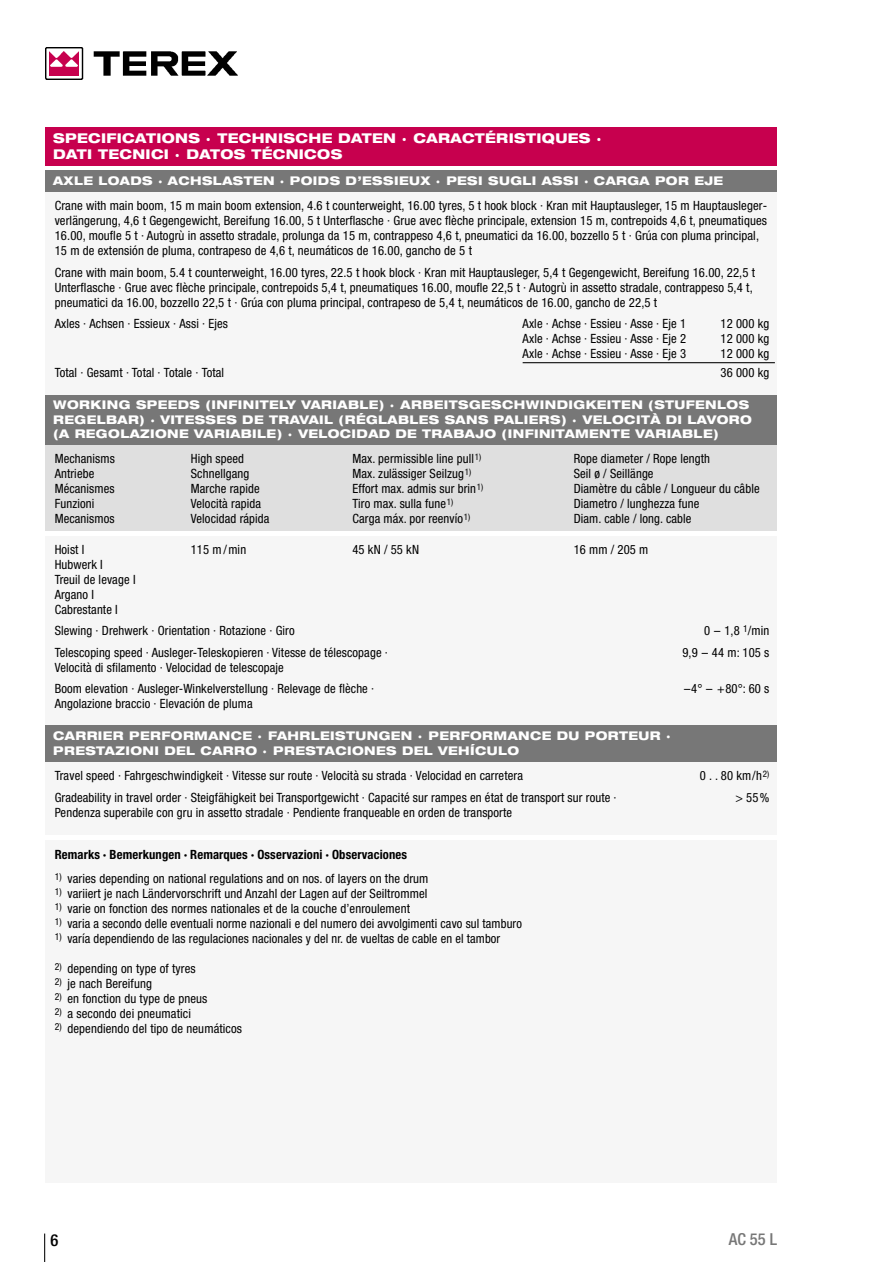
<style>
.page{position:relative;width:893px;height:1262px;background:#fff}
.page>*{position:absolute;margin:0;border:0;box-sizing:border-box;transform-origin:0 0}
.t1{font:500 condensed 16.5px "Helvetica Neue";color:#777}
.t2{font:500 condensed 16.5px "Helvetica Neue";color:#000}
.t3{font:800 expanded 13.5px/16.2px "Helvetica Neue";letter-spacing:.025em;color:#fff}
.t4{font:condensed 12.75px/15px "Helvetica Neue";letter-spacing:.01em;color:#000}
.t5{font:700 condensed 12.75px "Helvetica Neue";letter-spacing:.01em;color:#000}
.t6{font:800 expanded 12px/14.4px "Helvetica Neue";letter-spacing:.035em;color:#fff}
</style>
<div class="page">
<svg style="left:44px;top:1233px;width:1px;height:29px"></svg>
<img style="left:45px;top:47px;width:193px;height:33px">
<img style="left:50px;top:51px;width:29px;height:25px">
<div style="left:45px;top:128px;width:731px;height:38px;background:#c7004e"></div>
<div style="left:45px;top:191px;width:731px;height:991px;background:#f6f6f6"></div>
<div style="left:45px;top:170px;width:731px;height:21px;background:#777"></div>
<div style="left:45px;top:444px;width:731px;height:90px;background:#dfdfdf"></div>
<div style="left:45px;top:531px;width:731px;height:5px;background:#fff"></div>
<hr style="left:522px;top:362px;width:252px;height:1px;background:#000">
<div style="left:45px;top:394px;width:731px;height:50px;background:#777"></div>
<div style="left:45px;top:725px;width:731px;height:36px;background:#777"></div>
<hr style="left:45px;top:836px;width:731px;height:4px;background:#fff">
<p class="t3" style="left:53px;top:131px;width:549px">SPECIFICATIONS · TECHNISCHE DATEN · CARACTÉRISTIQUES ·<br>DATI TECNICI · DATOS TÉCNICOS</p>
<p class="t6" style="left:53px;top:175px;width:671px">AXLE LOADS · ACHSLASTEN · POIDS D’ESSIEUX · PESI SUGLI ASSI · CARGA POR EJE</p>
<p class="t4" style="left:55px;top:199px;width:714px">Crane with main boom, 15 m main boom extension, 4.6 t counterweight, 16.00 tyres, 5 t hook block · Kran mit Hauptausleger, 15 m Hauptausleger&shy;verlängerung, 4,6 t Gegengewicht, Bereifung 16.00, 5 t Unterflasche · Grue avec flèche principale, extension 15 m, contrepoids 4,6 t, pneumatiques 16.00, moufle 5 t · Autogrù in assetto stradale, prolunga da 15 m, contrappeso 4,6 t, pneumatici da 16.00, bozzello 5 t · Grúa con pluma principal, 15 m de extensión de pluma, contrapeso de 4,6 t, neumáticos de 16.00, gancho de 5 t</p>
<p class="t4" style="left:55px;top:265px;width:702px">Crane with main boom, 5.4 t counterweight, 16.00 tyres, 22.5 t hook block · Kran mit Hauptausleger, 5,4 t Gegengewicht, Bereifung 16.00, 22,5 t<br>Unterflasche · Grue avec flèche principale, contrepoids 5,4 t, pneumatiques 16.00, moufle 22,5 t · Autogrù in assetto stradale, contrappeso 5,4 t, pneumatici da 16.00, bozzello 22,5 t · Grúa con pluma principal, contrapeso de 5,4 t, neumáticos de 16.00, gancho de 22,5 t</p>
<p class="t4" style="left:55px;top:317px;width:175px">Axles · Achsen · Essieux · Assi · Ejes</p>
<p class="t4" style="left:522px;top:317px;width:165px">Axle · Achse · Essieu · Asse · Eje 1</p>
<p class="t4" style="left:720px;top:317px;width:50px">12 000 kg</p>
<p class="t4" style="left:522px;top:332px;width:165px">Axle · Achse · Essieu · Asse · Eje 2</p>
<p class="t4" style="left:720px;top:332px;width:50px">12 000 kg</p>
<p class="t4" style="left:522px;top:347px;width:165px">Axle · Achse · Essieu · Asse · Eje 3</p>
<p class="t4" style="left:720px;top:347px;width:50px">12 000 kg</p>
<p class="t4" style="left:55px;top:366px;width:171px">Total · Gesamt · Total · Totale · Total</p>
<p class="t4" style="left:720px;top:366px;width:50px">36 000 kg</p>
<p class="t6" style="left:53px;top:399px;width:700px">WORKING SPEEDS (INFINITELY VARIABLE) · ARBEITSGESCHWINDIGKEITEN (STUFENLOS<br>REGELBAR) · VITESSES DE TRAVAIL (RÉGLABLES SANS PALIERS) · VELOCITÀ DI LAVORO (A REGOLAZIONE VARIABILE) · VELOCIDAD DE TRABAJO (INFINITAMENTE VARIABLE)</p>
<p class="t4" style="left:55px;top:452px;width:62px">Mechanisms</p>
<p class="t4" style="left:191px;top:452px;width:55px">High speed</p>
<p class="t4" style="left:352px;top:452px;width:130px">Max. permissible line pull<sup>1)</sup></p>
<p class="t4" style="left:573px;top:452px;width:138px">Rope diameter / Rope length</p>
<p class="t4" style="left:55px;top:467px;width:41px">Antriebe</p>
<p class="t4" style="left:191px;top:467px;width:60px">Schnellgang</p>
<p class="t4" style="left:352px;top:467px;width:120px">Max. zulässiger Seilzug<sup>1)</sup></p>
<p class="t4" style="left:573px;top:467px;width:81px">Seil ø / Seillänge</p>
<p class="t4" style="left:55px;top:482px;width:61px">Mécanismes</p>
<p class="t4" style="left:191px;top:482px;width:70px">Marche rapide</p>
<p class="t4" style="left:352px;top:482px;width:132px">Effort max. admis sur brin<sup>1)</sup></p>
<p class="t4" style="left:573px;top:482px;width:187px">Diamètre du câble / Longueur du câble</p>
<p class="t4" style="left:55px;top:497px;width:41px">Funzioni</p>
<p class="t4" style="left:191px;top:497px;width:72px">Velocità rapida</p>
<p class="t4" style="left:352px;top:497px;width:102px">Tiro max. sulla fune<sup>1)</sup></p>
<p class="t4" style="left:573px;top:497px;width:127px">Diametro / lunghezza fune</p>
<p class="t4" style="left:55px;top:512px;width:61px">Mecanismos</p>
<p class="t4" style="left:191px;top:512px;width:80px">Velocidad rápida</p>
<p class="t4" style="left:352px;top:512px;width:119px">Carga máx. por reenvío<sup>1)</sup></p>
<p class="t4" style="left:573px;top:512px;width:119px">Diam. cable / long. cable</p>
<p class="t4" style="left:55px;top:543px;width:31px">Hoist I</p>
<p class="t4" style="left:191px;top:543px;width:57px">115 m /min</p>
<p class="t4" style="left:352px;top:543px;width:68px">45 kN / 55 kN</p>
<p class="t4" style="left:573px;top:543px;width:76px">16 mm / 205 m</p>
<p class="t4" style="left:55px;top:558px;width:82px">Hubwerk I<br>Treuil de levage I<br>Argano I<br>Cabrestante I</p>
<p class="t4" style="left:55px;top:624px;width:241px">Slewing · Drehwerk · Orientation · Rotazione · Giro</p>
<p class="t4" style="left:704px;top:624px;width:67px">0 – 1,8 <sup>1</sup>/min</p>
<p class="t4" style="left:55px;top:646px;width:335px">Telescoping speed · Ausleger-Teleskopieren · Vitesse de télescopage ·</p>
<p class="t4" style="left:682px;top:646px;width:88px">9,9 – 44 m: 105 s</p>
<p class="t4" style="left:55px;top:657px;width:321px;line-height:21.5px">Velocità di sfilamento · Velocidad de telescopaje<br>Boom elevation · Ausleger-Winkelverstellung · Relevage de flèche ·</p>
<p class="t4" style="left:684px;top:682px;width:87px">–4° – +80°: 60 s</p>
<p class="t4" style="left:55px;top:697px;width:199px">Angolazione braccio · Elevación de pluma</p>
<p class="t6" style="left:53px;top:729px;width:619px">CARRIER PERFORMANCE · FAHRLEISTUNGEN · PERFORMANCE DU PORTEUR ·<br>PRESTAZIONI DEL CARRO · PRESTACIONES DEL VEHÍCULO</p>
<p class="t4" style="left:55px;top:769px;width:470px">Travel speed · Fahrgeschwindigkeit · Vitesse sur route · Velocità su strada · Velocidad en carretera</p>
<p class="t4" style="left:700px;top:769px;width:71px">0 . . 80 km/h<sup>2)</sup></p>
<p class="t4" style="left:55px;top:791px;width:563px">Gradeability in travel order · Steigfähigkeit bei Transportgewicht · Capacité sur rampes en état de transport sur route ·</p>
<p class="t4" style="left:735px;top:791px;width:35px">&gt; 55%</p>
<p class="t4" style="left:55px;top:806px;width:459px">Pendenza superabile con gru in assetto stradale · Pendiente franqueable en orden de transporte</p>
<p class="t5" style="left:55px;top:850px;width:354px">Remarks · Bemerkungen · Remarques · Osservazioni · Observaciones</p>
<p class="t4" style="left:55px;top:871px;width:375px"><sup>1)</sup> varies depending on national regulations and on nos. of layers on the drum</p>
<p class="t4" style="left:55px;top:886px;width:374px"><sup>1)</sup> variiert je nach Ländervorschrift und Anzahl der Lagen auf der Seiltrommel</p>
<p class="t4" style="left:55px;top:901px;width:357px"><sup>1)</sup> varie on fonction des normes nationales et de la couche d’enroulement</p>
<p class="t4" style="left:55px;top:916px;width:469px"><sup>1)</sup> varia a secondo delle eventuali norme nazionali e del numero dei avvolgimenti cavo sul tamburo</p>
<p class="t4" style="left:55px;top:931px;width:447px"><sup>1)</sup> varía dependiendo de las regulaciones nacionales y del nr. de vueltas de cable en el tambor</p>
<p class="t4" style="left:55px;top:961px;width:143px"><sup>2)</sup> depending on type of tyres</p>
<p class="t4" style="left:55px;top:976px;width:99px"><sup>2)</sup> je nach Bereifung</p>
<p class="t4" style="left:55px;top:991px;width:154px"><sup>2)</sup> en fonction du type de pneus</p>
<p class="t4" style="left:55px;top:1006px;width:138px"><sup>2)</sup> a secondo dei pneumatici</p>
<p class="t4" style="left:55px;top:1021px;width:189px"><sup>2)</sup> dependiendo del tipo de neumáticos</p>
<p class="t2" style="left:50px;top:1234px;width:9px">6</p>
<p class="t1" style="left:728px;top:1232px;width:50px">AC 55 L</p>
</div>
